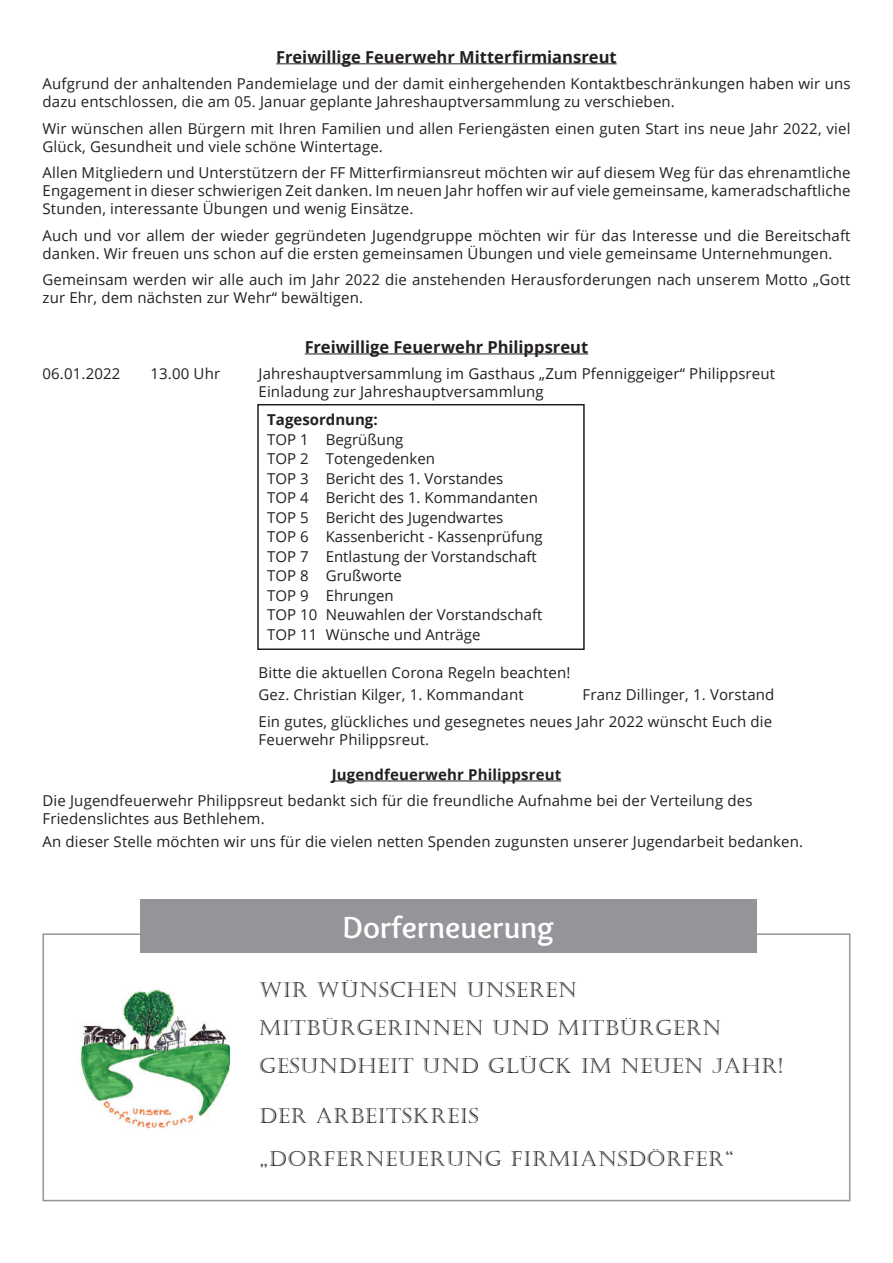
<style>
.page{position:relative;width:893px;height:1263px;background:#fff}
.page>*{position:absolute;margin:0;border:0;box-sizing:border-box;transform-origin:0 0}
.t1{font:700 31.5px "Overlock";color:#fff}
.t2{font:21px/38px "Castellar";letter-spacing:.03em;color:#231f20}
.t3{font:700 16.5px "Open Sans";color:#231f20}
.t4{font:15px/19.5px "Open Sans";letter-spacing:.01em;color:#231f20}
.t5{font:700 15px "Open Sans";letter-spacing:.01em;color:#231f20}
</style>
<div class="page">
<hr style="left:276px;top:63px;width:341px;height:1px;background:#231f20">
<hr style="left:305px;top:353px;width:283px;height:1px;background:#231f20">
<hr style="left:332px;top:780px;width:229px;height:1px;background:#231f20">
<div style="left:257px;top:404px;width:328px;height:246px;border:2px solid #231f20"></div>
<div style="left:43px;top:933px;width:807px;height:268px;border:2px solid #939598"></div>
<div style="left:140px;top:899px;width:617px;height:54px;background:#939598"></div>
<img style="left:80px;top:989px;width:149px;height:140px">
<p class="t3" style="left:276px;top:45px;width:342px">Freiwillige Feuerwehr Mitterfirmiansreut</p>
<p class="t4" style="left:43px;top:74px;width:810px;line-height:18px">Aufgrund der anhaltenden Pandemielage und der damit einhergehenden Kontaktbeschränkungen haben wir uns dazu entschlossen, die am 05. Januar geplante Jahreshauptversammlung zu verschieben.</p>
<p class="t4" style="left:43px;top:119px;width:809px;line-height:18px">Wir wünschen allen Bürgern mit Ihren Familien und allen Feriengästen einen guten Start ins neue Jahr 2022, viel<br>Glück, Gesundheit und viele schöne Wintertage.</p>
<p class="t4" style="left:43px;top:163px;width:809px;line-height:18px;text-align:justify">Allen Mitgliedern und Unterstützern der FF Mitterfirmiansreut möchten wir auf diesem Weg für das ehrenamtliche Engagement in dieser schwierigen Zeit danken. Im neuen Jahr hoffen wir auf viele gemeinsame, kameradschaftliche Stunden, interessante Übungen und wenig Einsätze.</p>
<p class="t4" style="left:43px;top:226px;width:809px;line-height:18px">Auch und vor allem der wieder gegründeten Jugendgruppe möchten wir für das Interesse und die Bereitschaft danken. Wir freuen uns schon auf die ersten gemeinsamen Übungen und viele gemeinsame Unternehmungen.</p>
<p class="t4" style="left:43px;top:270px;width:809px;line-height:18px">Gemeinsam werden wir alle auch im Jahr 2022 die anstehenden Herausforderungen nach unserem Motto „Gott zur Ehr, dem nächsten zur Wehr“ bewältigen.</p>
<p class="t3" style="left:305px;top:335px;width:285px">Freiwillige Feuerwehr Philippsreut</p>
<p class="t4" style="left:43px;top:364px;width:79px">06.01.2022</p>
<p class="t4" style="left:151px;top:364px;width:71px">13.00 Uhr</p>
<p class="t4" style="left:259px;top:364px;width:518px;line-height:18px">Jahreshauptversammlung im Gasthaus „Zum Pfenniggeiger“ Philippsreut<br>Einladung zur Jahreshauptversammlung</p>
<p class="t5" style="left:267px;top:409px;width:112px">Tagesordnung:</p>
<p class="t4" style="left:267px;top:429px;width:277px">TOP 1 Begrüßung<br>TOP 2 Totengedenken<br>TOP 3 Bericht des 1. Vorstandes<br>TOP 4 Bericht des 1. Kommandanten<br>TOP 5 Bericht des Jugendwartes<br>TOP 6 Kassenbericht - Kassenprüfung<br>TOP 7 Entlastung der Vorstandschaft<br>TOP 8 Grußworte<br>TOP 9 Ehrungen<br>TOP 10 Neuwahlen der Vorstandschaft<br>TOP 11 Wünsche und Anträge</p>
<p class="t4" style="left:259px;top:661px;width:313px;line-height:22.2px">Bitte die aktuellen Corona Regeln beachten!<br>Gez. Christian Kilger, 1. Kommandant</p>
<p class="t4" style="left:259px;top:681px;width:517px;line-height:26.5px;text-align:right">Franz Dillinger, 1. Vorstand<br>Ein gutes, glückliches und gesegnetes neues Jahr 2022 wünscht Euch die</p>
<p class="t4" style="left:259px;top:729px;width:172px">Feuerwehr Philippsreut.</p>
<p class="t5" style="left:332px;top:764px;width:231px">Jugendfeuerwehr Philippsreut</p>
<p class="t4" style="left:43px;top:791px;width:711px;line-height:18px">Die Jugendfeuerwehr Philippsreut bedankt sich für die freundliche Aufnahme bei der Verteilung des<br>Friedenslichtes aus Bethlehem.</p>
<p class="t4" style="left:43px;top:831px;width:762px">An dieser Stelle möchten wir uns für die vielen netten Spenden zugunsten unserer Jugendarbeit bedanken.</p>
<h1 class="t1" style="left:343px;top:909px;width:213px">Dorferneuerung</h1>
<h2 class="t2" style="left:259px;top:971px;width:525px">WIR WÜNSCHEN UNSEREN<br>MITBÜRGERINNEN UND MITBÜRGERN<br>GESUNDHEIT UND GLÜCK IM NEUEN JAHR!</h2>
<h2 class="t2" style="left:259px;top:1095px;width:476px;line-height:42.2px">DER ARBEITSKREIS<br>„DORFERNEUERUNG FIRMIANSDÖRFER“</h2>
</div>
